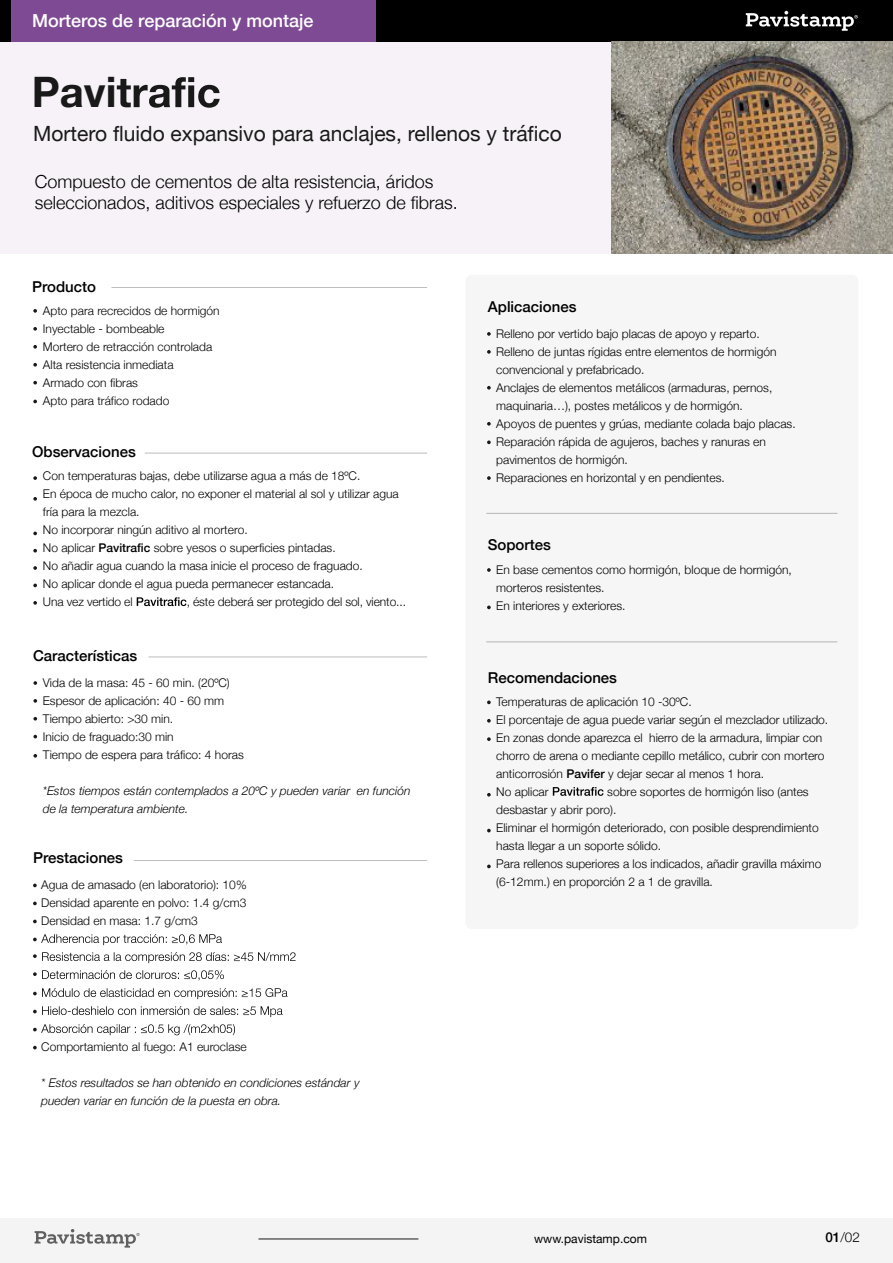
<style>
.page{position:relative;width:893px;height:1263px;background:#fff}
.page>*{position:absolute;margin:0;border:0;box-sizing:border-box;transform-origin:0 0}
.t1{font:700 42px "Helvetica Neue";color:#191919}
.t2{font:21px "Helvetica Neue";color:#191919}
.t3{font:300 18px/21px "Helvetica Neue";color:#000}
.t4{font:500 18px "Helvetica Neue";color:#fff}
.t5{font:500 15px "Helvetica Neue";color:#000}
.t6{font:300 13.5px "Helvetica Neue";color:#000}
.t7{font:300 12px/18px "Helvetica Neue";color:#000}
.t8{font:italic 300 12px/18px "Helvetica Neue";color:#000}
.t9{font:12px "Helvetica Neue";color:#000}
.s1{font-weight:500}
</style>
<div class="page">
<div style="left:0;top:1218px;width:893px;height:45px;background:#f4f4f4"></div>
<div style="left:465px;top:275px;width:393px;height:654px;background:#f4f4f4;border-radius:6px"></div>
<hr style="left:486px;top:513px;width:351px;height:1px;background:#191919">
<hr style="left:486px;top:641px;width:351px;height:1px;background:#191919">
<svg style="left:487px;top:568px;width:4px;height:4px"></svg>
<svg style="left:487px;top:605px;width:4px;height:4px"></svg>
<svg style="left:553px;top:787px;width:50px;height:9px"></svg>
<svg style="left:487px;top:700px;width:4px;height:4px"></svg>
<svg style="left:487px;top:719px;width:4px;height:4px"></svg>
<svg style="left:487px;top:737px;width:4px;height:4px"></svg>
<svg style="left:487px;top:793px;width:4px;height:3px"></svg>
<svg style="left:487px;top:829px;width:4px;height:3px"></svg>
<svg style="left:487px;top:864px;width:4px;height:4px"></svg>
<div style="left:0;top:41px;width:615px;height:212px;background:#f6f2f7"></div>
<div style="left:0;top:0;width:376px;height:41px;background:#7e4a94"></div>
<div style="left:376px;top:0;width:517px;height:41px;background:#000"></div>
<div style="left:0;top:0;width:11px;height:41px;background:#000"></div>
<hr style="left:145px;top:453px;width:282px;height:1px;background:#191919">
<svg style="left:137px;top:597px;width:49px;height:9px"></svg>
<svg style="left:33px;top:476px;width:4px;height:4px"></svg>
<svg style="left:33px;top:497px;width:4px;height:4px"></svg>
<svg style="left:33px;top:532px;width:4px;height:3px"></svg>
<svg style="left:33px;top:549px;width:4px;height:3px"></svg>
<svg style="left:33px;top:566px;width:4px;height:4px"></svg>
<svg style="left:33px;top:584px;width:4px;height:3px"></svg>
<svg style="left:33px;top:601px;width:4px;height:4px"></svg>
<svg style="left:487px;top:332px;width:4px;height:4px"></svg>
<svg style="left:487px;top:350px;width:4px;height:4px"></svg>
<svg style="left:487px;top:422px;width:4px;height:4px"></svg>
<svg style="left:487px;top:440px;width:4px;height:4px"></svg>
<svg style="left:487px;top:476px;width:4px;height:4px"></svg>
<svg style="left:487px;top:386px;width:4px;height:4px"></svg>
<img style="left:611px;top:41px;width:282px;height:212px">
<svg style="left:117px;top:77px;width:103px;height:31px"></svg>
<hr style="left:111px;top:287px;width:316px;height:1px;background:#191919">
<svg style="left:33px;top:309px;width:4px;height:4px"></svg>
<svg style="left:33px;top:327px;width:4px;height:4px"></svg>
<svg style="left:33px;top:345px;width:4px;height:4px"></svg>
<svg style="left:33px;top:363px;width:4px;height:4px"></svg>
<svg style="left:33px;top:400px;width:4px;height:3px"></svg>
<svg style="left:33px;top:381px;width:4px;height:3px"></svg>
<hr style="left:149px;top:656px;width:278px;height:1px;background:#191919">
<svg style="left:33px;top:681px;width:4px;height:4px"></svg>
<svg style="left:33px;top:699px;width:4px;height:4px"></svg>
<svg style="left:33px;top:735px;width:4px;height:3px"></svg>
<svg style="left:33px;top:754px;width:4px;height:4px"></svg>
<svg style="left:33px;top:717px;width:4px;height:3px"></svg>
<hr style="left:134px;top:860px;width:293px;height:1px;background:#191919">
<svg style="left:33px;top:883px;width:4px;height:4px"></svg>
<svg style="left:33px;top:920px;width:4px;height:3px"></svg>
<svg style="left:33px;top:934px;width:189px;height:11px"></svg>
<svg style="left:33px;top:952px;width:263px;height:11px"></svg>
<svg style="left:33px;top:970px;width:191px;height:10px"></svg>
<svg style="left:33px;top:902px;width:4px;height:3px"></svg>
<svg style="left:33px;top:988px;width:255px;height:11px"></svg>
<svg style="left:33px;top:1024px;width:202px;height:11px"></svg>
<svg style="left:33px;top:1046px;width:4px;height:3px"></svg>
<svg style="left:33px;top:1006px;width:250px;height:11px"></svg>
<hr style="left:258px;top:1239px;width:160px;height:1px;background:#191919">
<svg style="left:35px;top:1229px;width:105px;height:18px"></svg>
<svg style="left:746px;top:11px;width:112px;height:20px"></svg>
<h3 class="t4" style="left:32px;top:6px;width:283px">Morteros de reparación y montaje</h3>
<h1 class="t1" style="left:32px;top:59px;width:86px">Pavi</h1>
<h2 class="t2" style="left:33px;top:119px;width:530px">Mortero fluido expansivo para anclajes, rellenos y tráfico</h2>
<h3 class="t3" style="left:35px;top:170px;width:424px">Compuesto de cementos de alta resistencia, áridos seleccionados, aditivos especiales y refuerzo de fibras.</h3>
<p class="t5" style="left:32px;top:274px;width:65px">Producto</p>
<p class="t7" style="left:43px;top:301px;width:178px">Apto para recrecidos de hormigón<br>Inyectable - bombeable<br>Mortero de retracción controlada<br>Alta resistencia inmediata<br>Armado con fibras<br>Apto para tráfico rodado</p>
<p class="t5" style="left:32px;top:440px;width:105px">Observaciones</p>
<p class="t7" style="left:43px;top:466px;width:357px">Con temperaturas bajas, debe utilizarse agua a más de 18ºC.<br>En época de mucho calor, no exponer el material al sol y utilizar agua fría para la mezcla.<br>No incorporar ningún aditivo al mortero.<br>No aplicar <span class="s1">Pavitrafic</span> sobre yesos o superficies pintadas.<br>No añadir agua cuando la masa inicie el proceso de fraguado.<br>No aplicar donde el agua pueda permanecer estancada.<br>Una vez vertido el</p>
<p class="t7" style="left:187px;top:592px;width:221px">, éste deberá ser protegido del sol, viento...</p>
<p class="t5" style="left:33px;top:644px;width:106px">Características</p>
<p class="t7" style="left:43px;top:673px;width:203px">Vida de la masa: 45 - 60 min. (20ºC)<br>Espesor de aplicación: 40 - 60 mm<br>Tiempo abierto: &gt;30 min.<br>Inicio de fraguado:30 min<br>Tiempo de espera para tráfico: 4 horas</p>
<p class="t8" style="left:43px;top:781px;width:369px">*Estos tiempos están contemplados a 20ºC y pueden variar en función de la temperatura ambiente.</p>
<p class="t5" style="left:33px;top:846px;width:92px">Prestaciones</p>
<p class="t7" style="left:41px;top:875px;width:207px;text-align:justify">Agua de amasado (en laboratorio): 10% Densidad aparente en polvo: 1.4 g/cm3<br>Densidad en masa: 1.7 g/cm3</p>
<p class="t7" style="left:41px;top:1037px;width:207px">Comportamiento al fuego: A1 euroclase</p>
<p class="t8" style="left:41px;top:1073px;width:320px">* Estos resultados se han obtenido en condiciones estándar y pueden variar en función de la puesta en obra.</p>
<p class="t5" style="left:488px;top:295px;width:90px">Aplicaciones</p>
<p class="t7" style="left:496px;top:323px;width:301px">Relleno por vertido bajo placas de apoyo y reparto.<br>Relleno de juntas rígidas entre elementos de hormigón convencional y prefabricado.<br>Anclajes de elementos metálicos (armaduras, pernos, maquinaria…), postes metálicos y de hormigón.<br>Apoyos de puentes y grúas, mediante colada bajo placas.<br>Reparación rápida de agujeros, baches y ranuras en pavimentos de hormigón.<br>Reparaciones en horizontal y en pendientes.</p>
<p class="t5" style="left:488px;top:533px;width:65px">Soportes</p>
<p class="t7" style="left:496px;top:559px;width:297px">En base cementos como hormigón, bloque de hormigón, morteros resistentes.<br>En interiores y exteriores.</p>
<p class="t5" style="left:488px;top:666px;width:131px">Recomendaciones</p>
<p class="t7" style="left:496px;top:691px;width:333px">Temperaturas de aplicación 10 -30ºC.<br>El porcentaje de agua puede variar según el mezclador utilizado.<br>En zonas donde aparezca el hierro de la armadura, limpiar con chorro de arena o mediante cepillo metálico, cubrir con mortero anticorrosión <span class="s1">Pavifer</span> y dejar secar al menos 1 hora.<br>No aplicar</p>
<p class="t7" style="left:496px;top:781px;width:326px;text-indent:111px">sobre soportes de hormigón liso (antes desbastar y abrir poro).<br>Eliminar el hormigón deteriorado, con posible desprendimiento hasta llegar a un soporte sólido.<br>Para rellenos superiores a los indicados, añadir gravilla máximo (6-12mm.) en proporción 2 a 1 de gravilla.</p>
<p class="t9" style="left:534px;top:1230px;width:114px">www.pavistamp.com</p>
<p class="t6" style="left:825px;top:1226px;width:36px"><span class="s1">01</span>/02</p>
</div>
